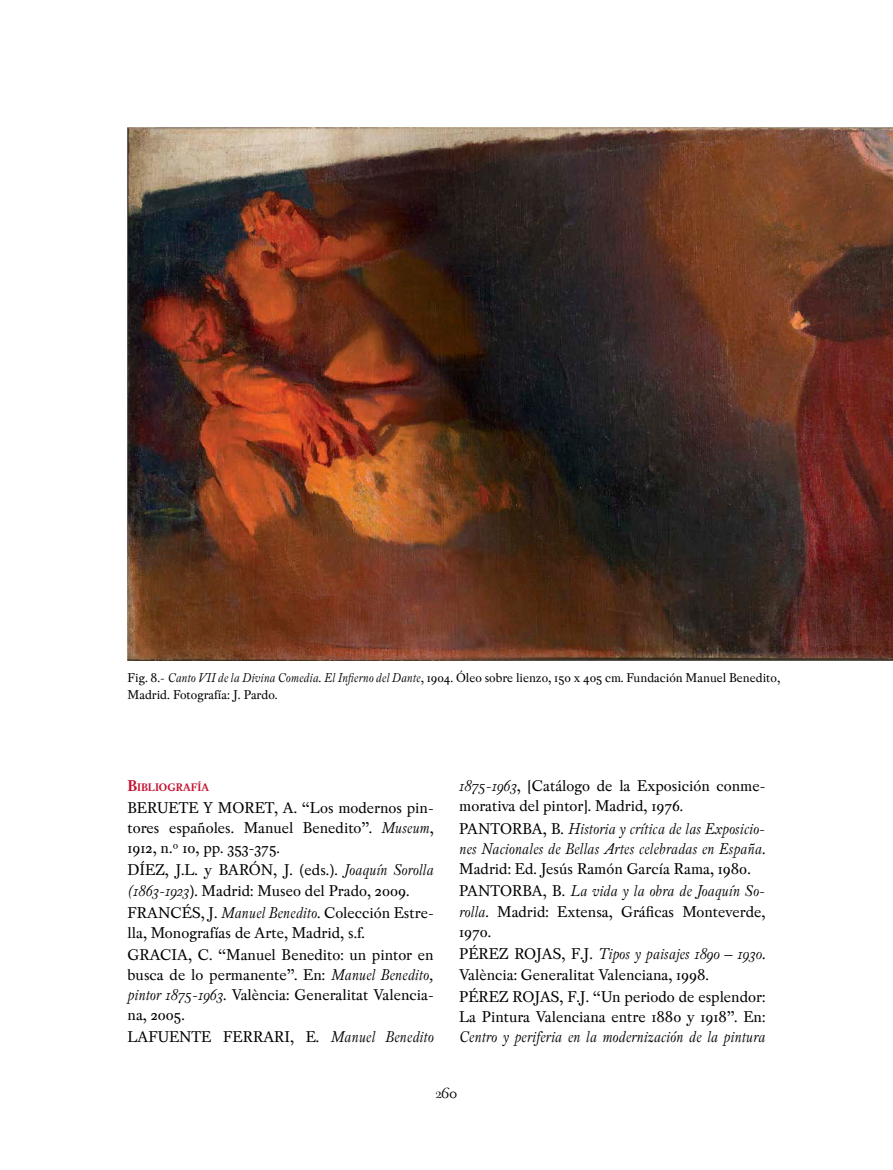
<style>
.page{position:relative;width:893px;height:1170px;background:#fff}
.page>*{position:absolute;margin:0;border:0;box-sizing:border-box;transform-origin:0 0}
.t1{font:18px "Peleguer";color:#000}
.t2{font:16.5px/20.1px "Pradell";color:#000}
.t3{font:italic 16.5px/20.2px "Pradell";color:#000;text-align:justify}
.t4{font:13.5px/16.5px "Pradell";color:#000}
.t5{font:700 11.55px "Pradell";color:#c4112f}
.s1{font-style:italic}
.s2{font-size:16.5px}
.s3{font-style:normal}
</style>
<div class="page">
<img style="left:128px;top:128px;width:765px;height:532px">
<p class="t4" style="left:128px;top:669px;width:654px">Fig. 8.- <span class="s1">Canto VII de la Divina Comedia. El Infierno del Dante</span>, 1904. Óleo sobre lienzo, 150 x 405 cm. Fundación Manuel Benedito,<br>Madrid. Fotografía: J. Pardo.</p>
<p class="t5" style="left:128px;top:780px;width:83px"><span class="s2">B</span>IBLIOGRAFÍA</p>
<p class="t2" style="left:128px;top:797px;width:308px;text-align:justify">BERUETE Y MORET, A. “Los modernos pin&shy;tores españoles. Manuel Benedito”. <span class="s1">Museum</span>, 1912, n.º 10, pp. 353-375.</p>
<p class="t2" style="left:128px;top:860px;width:308px">DÍEZ, J.L. y BARÓN, J. (eds.). <span class="s1">Joaquín Sorolla (1863-1923</span>). Madrid: Museo del Prado, 2009.</p>
<p class="t2" style="left:128px;top:902px;width:308px">FRANCÉS, J. <span class="s1">Manuel Benedito</span>. Colección Estre&shy;lla, Monografías de Arte, Madrid, s.f.</p>
<p class="t2" style="left:128px;top:944px;width:308px;text-align:justify">GRACIA, C. “Manuel Benedito: un pintor en busca de lo permanente”. En: <span class="s1">Manuel Benedito, pintor 1875-1963</span>. València: Generalitat Valencia&shy;na, 2005.</p>
<p class="t2" style="left:128px;top:1026px;width:308px">LAFUENTE FERRARI, E. <span class="s1">Manuel Benedito</span></p>
<p class="t2" style="left:459px;top:775px;width:308px"><span class="s1">1875-1963</span>, [Catálogo de la Exposición conme&shy;morativa del pintor]. Madrid, 1976.</p>
<p class="t3" style="left:459px;top:818px;width:308px"><span class="s3">PANTORBA, B.</span> Historia y crítica de las Exposicio&shy;nes Nacionales de Bellas Artes celebradas en España<span class="s3">.<br>Madrid: Ed. Jesús Ramón García Rama, 1980.</span></p>
<p class="t2" style="left:459px;top:881px;width:308px;text-align:justify">PANTORBA, B. <span class="s1">La vida y la obra de Joaquín So&shy;rolla</span>. Madrid: Extensa, Gráficas Monteverde, 1970.</p>
<p class="t2" style="left:459px;top:943px;width:308px">PÉREZ ROJAS, F.J. <span class="s1">Tipos y paisajes 1890 – 1930</span>.<br>València: Generalitat Valenciana, 1998.</p>
<p class="t2" style="left:459px;top:986px;width:308px">PÉREZ ROJAS, F.J. “Un periodo de esplendor:<br>La Pintura Valenciana entre 1880 y 1918”. En:</p>
<p class="t3" style="left:459px;top:1026px;width:308px">Centro y periferia en la modernización de la pintura</p>
<p class="t1" style="left:436px;top:1083px;width:23px">260</p>
</div>
